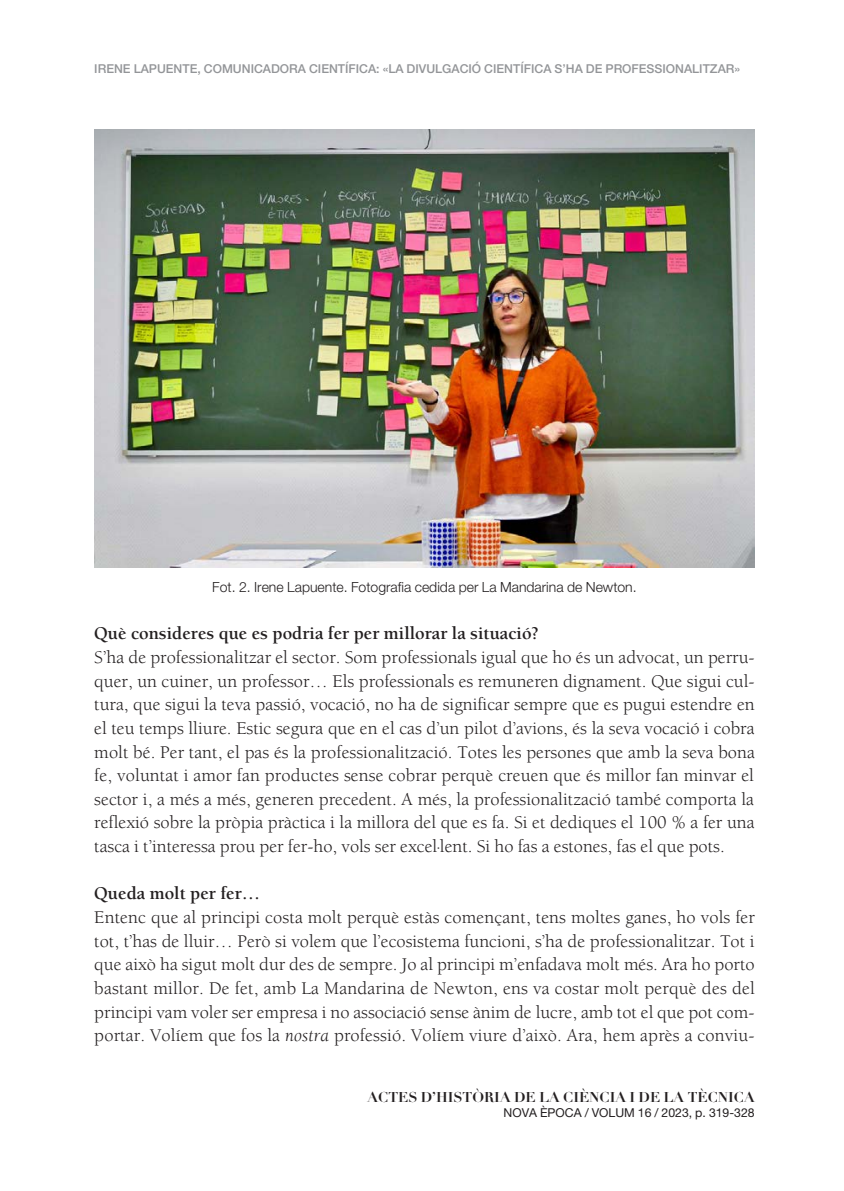
<style>
.page{position:relative;width:844px;height:1191px;background:#fff}
.page>*{position:absolute;margin:0;border:0;box-sizing:border-box;transform-origin:0 0}
.t1{font:18.38px/23.6px "Berkeley Std";letter-spacing:.005em;color:#231f20;text-align:justify}
.t2{font:700 18.38px "Berkeley Std";color:#231f20}
.t3{font:300 14px "Helvetica Neue LT Pro";color:#231f20}
.t4{font:700 14px "Didot LT Std";color:#231f20}
.t5{font:500 12.25px "Helvetica Neue LT Pro";color:#939598}
.t6{font:12.25px "Helvetica Neue LT Pro";color:#231f20}
.s1{font-style:italic}
</style>
<div class="page">
<img style="left:94px;top:129px;width:660px;height:438px">
<p class="t5" style="left:94px;top:62px;width:647px">IRENE LAPUENTE, COMUNICADORA CIENTÍFICA: «LA DIVULGACIÓ CIENTÍFICA S’HA DE PROFESSIONALITZAR»</p>
<p class="t3" style="left:212px;top:578px;width:426px">Fot. 2. Irene Lapuente. Fotografia cedida per La Mandarina de Newton.</p>
<p class="t2" style="left:94px;top:624px;width:446px">Què consideres que es podria fer per millorar la situació?</p>
<p class="t1" style="left:94px;top:645px;width:662px">S’ha de professionalitzar el sector. Som professionals igual que ho és un advocat, un perru&shy;quer, un cuiner, un professor… Els professionals es remuneren dignament. Que sigui cul&shy;tura, que sigui la teva passió, vocació, no ha de significar sempre que es pugui estendre en el teu temps lliure. Estic segura que en el cas d’un pilot d’avions, és la seva vocació i cobra molt bé. Per tant, el pas és la professionalització. Totes les persones que amb la seva bona fe, voluntat i amor fan productes sense cobrar perquè creuen que és millor fan minvar el sector i, a més a més, generen precedent. A més, la professionalització també comporta la reflexió sobre la pròpia pràctica i la millora del que es fa. Si et dediques el 100 % a fer una tasca i t’interessa prou per fer-ho, vols ser excel·lent. Si ho fas a estones, fas el que pots.</p>
<p class="t2" style="left:94px;top:883px;width:167px">Queda molt per fer…</p>
<p class="t1" style="left:94px;top:905px;width:662px">Entenc que al principi costa molt perquè estàs començant, tens moltes ganes, ho vols fer tot, t’has de lluir… Però si volem que l’ecosistema funcioni, s’ha de professionalitzar. Tot i que això ha sigut molt dur des de sempre. Jo al principi m’enfadava molt més. Ara ho porto bastant millor. De fet, amb La Mandarina de Newton, ens va costar molt perquè des del principi vam voler ser empresa i no associació sense ànim de lucre, amb tot el que pot com&shy;portar. Volíem que fos la <span class="s1">nostra</span> professió. Volíem viure d’això. Ara, hem après a conviu-</p>
<p class="t4" style="left:367px;top:1088px;width:388px">ACTES D’HISTÒRIA DE LA CIÈNCIA I DE LA TÈCNICA</p>
<p class="t6" style="left:503px;top:1104px;width:252px">NOVA ÈPOCA / VOLUM 16 / 2023, p. 319-328</p>
</div>
